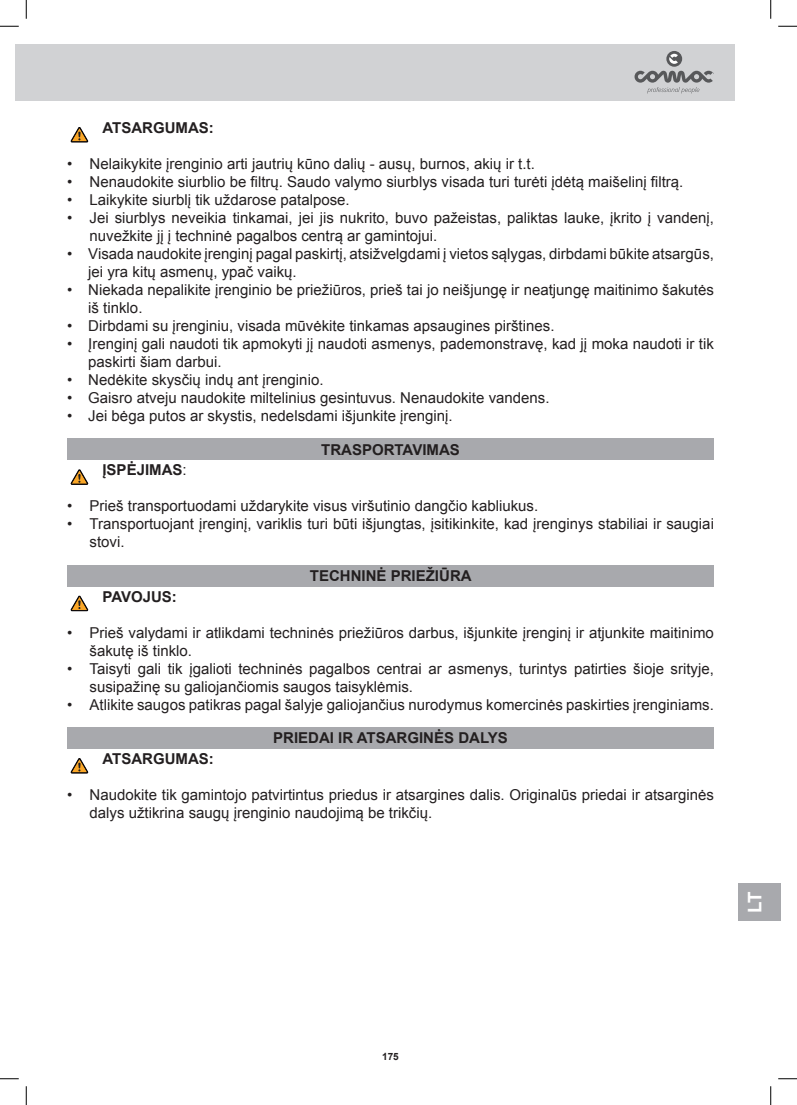
<style>
.page{position:relative;width:797px;height:1105px;background:#fff}
.page>*{position:absolute;margin:0;border:0;box-sizing:border-box;transform-origin:0 0}
.t1{font:700 18.75px "Arial";color:#fff}
.t2{font:15px/18px "Arial";color:#231f20}
.t3{font:700 15px "Arial";color:#231f20}
.t4{font:700 10px "Arial";color:#231f20}
.s1{font-weight:400}
</style>
<div class="page">
<svg style="left:71px;top:469px;width:18px;height:16px"></svg>
<div style="left:67px;top:439px;width:647px;height:21px;background:#a8a9ad"></div>
<svg style="left:71px;top:595px;width:18px;height:16px"></svg>
<div style="left:67px;top:565px;width:647px;height:21px;background:#a8a9ad"></div>
<svg style="left:71px;top:758px;width:18px;height:16px"></svg>
<div style="left:67px;top:727px;width:647px;height:21px;background:#a8a9ad"></div>
<svg style="left:71px;top:127px;width:18px;height:16px"></svg>
<div style="left:738px;top:884px;width:43px;height:37px;background:#a8a9ad"></div>
<div style="left:16px;top:44px;width:10px;height:57px;background:#d1d2d4"></div>
<div style="left:27px;top:44px;width:708px;height:57px;background:#d1d2d4"></div>
<svg style="left:666px;top:51px;width:16px;height:16px"></svg>
<svg style="left:669px;top:54px;width:9px;height:10px"></svg>
<svg style="left:634px;top:71px;width:80px;height:22px"></svg>
<svg style="left:0;top:25px;width:19px;height:2px"></svg>
<svg style="left:778px;top:25px;width:19px;height:2px"></svg>
<svg style="left:0;top:1078px;width:19px;height:1px"></svg>
<svg style="left:778px;top:1078px;width:19px;height:1px"></svg>
<svg style="left:25px;top:0;width:2px;height:19px"></svg>
<svg style="left:25px;top:1086px;width:2px;height:19px"></svg>
<svg style="left:770px;top:0;width:1px;height:19px"></svg>
<svg style="left:770px;top:1086px;width:1px;height:19px"></svg>
<p class="t3" style="left:102px;top:118px;width:113px">ATSARGUMAS:</p>
<p class="t2" style="left:67px;top:155px;width:469px">• Nelaikykite įrenginio arti jautrių kūno dalių - ausų, burnos, akių ir t.t.</p>
<p class="t2" style="left:67px;top:173px;width:618px">• Nenaudokite siurblio be filtrų. Saudo valymo siurblys visada turi turėti įdėtą maišelinį filtrą.</p>
<p class="t2" style="left:67px;top:191px;width:284px">• Laikykite siurblį tik uždarose patalpose.</p>
<p class="t2" style="left:89px;top:209px;width:626px;text-indent:-22px">• Jei siurblys neveikia tinkamai, jei jis nukrito, buvo pažeistas, paliktas lauke, įkrito į vandenį, nuvežkite jį į techninė pagalbos centrą ar gamintojui.</p>
<p class="t2" style="left:88px;top:245px;width:627px;text-indent:-21px">• Visada naudokite įrenginį pagal paskirtį, atsižvelgdami į vietos sąlygas, dirbdami būkite atsargūs, jei yra kitų asmenų, ypač vaikų.</p>
<p class="t2" style="left:88px;top:281px;width:627px;text-indent:-21px">• Niekada nepalikite įrenginio be priežiūros, prieš tai jo neišjungę ir neatjungę maitinimo šakutės iš tinklo.</p>
<p class="t2" style="left:67px;top:317px;width:489px">• Dirbdami su įrenginiu, visada mūvėkite tinkamas apsaugines pirštines.</p>
<p class="t2" style="left:88px;top:335px;width:627px;text-indent:-21px">• Įrenginį gali naudoti tik apmokyti jį naudoti asmenys, pademonstravę, kad jį moka naudoti ir tik paskirti šiam darbui.</p>
<p class="t2" style="left:67px;top:371px;width:258px">• Nedėkite skysčių indų ant įrenginio.</p>
<p class="t2" style="left:67px;top:389px;width:484px">• Gaisro atveju naudokite miltelinius gesintuvus. Nenaudokite vandens.</p>
<p class="t2" style="left:67px;top:407px;width:387px">• Jei bėga putos ar skystis, nedelsdami išjunkite įrenginį.</p>
<p class="t3" style="left:321px;top:439px;width:140px">TRASPORTAVIMAS</p>
<p class="t3" style="left:102px;top:460px;width:86px">ĮSPĖJIMAS<span class="s1">:</span></p>
<p class="t2" style="left:67px;top:497px;width:472px">• Prieš transportuodami uždarykite visus viršutinio dangčio kabliukus.</p>
<p class="t2" style="left:89px;top:515px;width:626px;text-indent:-22px">• Transportuojant įrenginį, variklis turi būti išjungtas, įsitikinkite, kad įrenginys stabiliai ir saugiai stovi.</p>
<p class="t3" style="left:310px;top:566px;width:163px">TECHNINĖ PRIEŽIŪRA</p>
<p class="t3" style="left:102px;top:586px;width:76px">PAVOJUS:</p>
<p class="t2" style="left:89px;top:623px;width:626px;text-indent:-22px">• Prieš valydami ir atlikdami techninės priežiūros darbus, išjunkite įrenginį ir atjunkite maitinimo šakutę iš tinklo.</p>
<p class="t2" style="left:89px;top:659px;width:626px;text-indent:-22px">• Taisyti gali tik įgalioti techninės pagalbos centrai ar asmenys, turintys patirties šioje srityje, susipažinę su galiojančiomis saugos taisyklėmis.</p>
<p class="t2" style="left:67px;top:695px;width:648px">• Atlikite saugos patikras pagal šalyje galiojančius nurodymus komercinės paskirties įrenginiams.</p>
<p class="t3" style="left:273px;top:728px;width:236px">PRIEDAI IR ATSARGINĖS DALYS</p>
<p class="t3" style="left:102px;top:749px;width:113px">ATSARGUMAS:</p>
<p class="t2" style="left:89px;top:786px;width:626px;text-indent:-22px">• Naudokite tik gamintojo patvirtintus priedus ir atsargines dalis. Originalūs priedai ir atsarginės dalys užtikrina saugų įrenginio naudojimą be trikčių.</p>
<p class="t1" style="left:742px;top:913px;width:23px;rotate:-90deg">LT</p>
<p class="t4" style="left:382px;top:1050px;width:18px">175</p>
</div>
